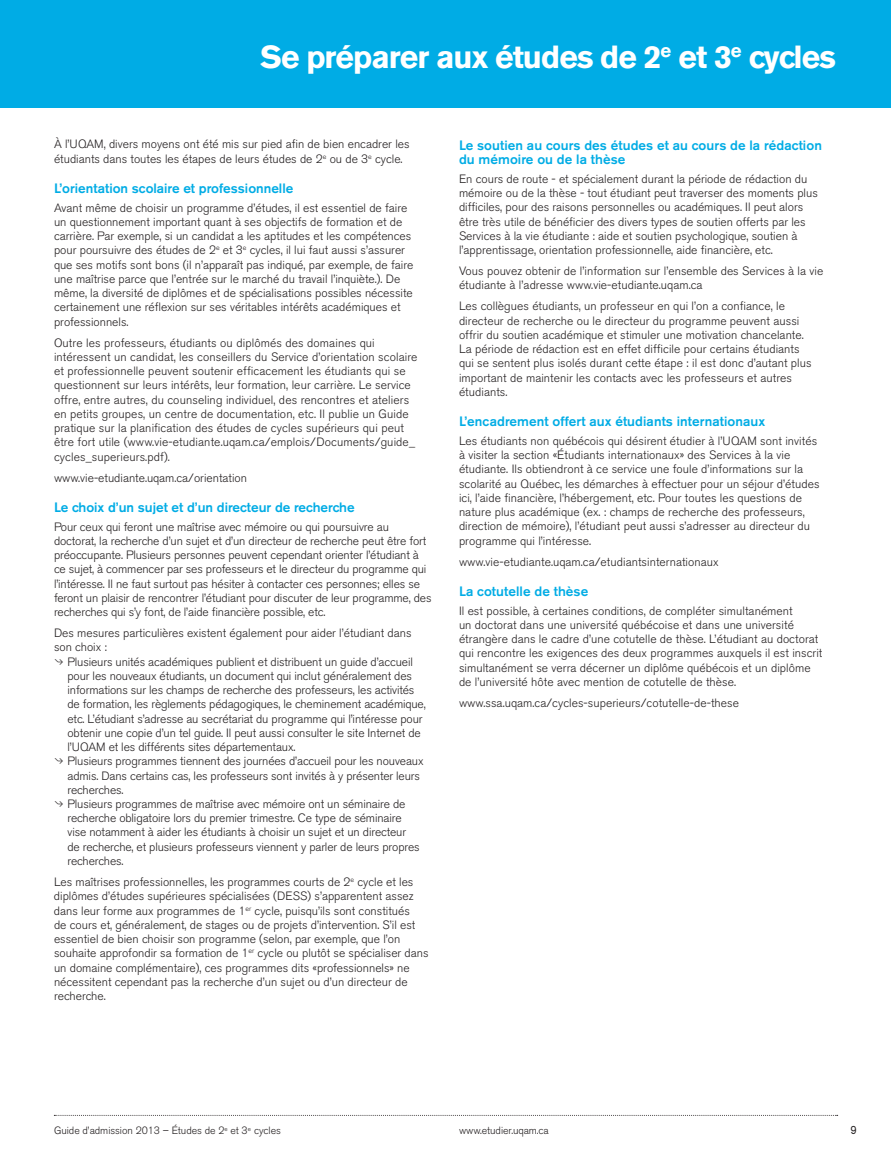
<style>
.page{position:relative;width:891px;height:1161px;background:#fff}
.page>*{position:absolute;margin:0;border:0;box-sizing:border-box;transform-origin:0 0}
.t1{font:700 31.8px "Akzidenz Grotesk BE";letter-spacing:-.03em;color:#fff}
.t2{font:500 13.5px/14.2px "Akzidenz Grotesk BE";letter-spacing:.005em;color:#00ace5}
.t3{font:300 12px/14.2px "Akzidenz Grotesk BE";color:#231f20}
.t4{font:12px "Akzidenz Grotesk BE";color:#231f20;scale:.9 1}
.t5{font:300 10.5px "Akzidenz Grotesk BE";letter-spacing:-.005em;color:#231f20}
.s1{font-family:"Foundry Gridnik";font-weight:400}
</style>
<div class="page">
<svg style="left:54px;top:1115px;width:784px;height:1px"></svg>
<div style="left:0;top:0;width:891px;height:108px;background:#00ace5"></div>
<h1 class="t1" style="left:260px;top:39px;width:577px">Se préparer aux études de 2<sup>e</sup> et 3<sup>e</sup> cycles</h1>
<p class="t3" style="left:54px;top:137px;width:357px">À l’UQAM, divers moyens ont été mis sur pied afin de bien encadrer les étudiants dans toutes les étapes de leurs études de 2<sup>e</sup> ou de 3<sup>e</sup> cycle.</p>
<p class="t2" style="left:54px;top:181px;width:241px">L’orientation scolaire et professionnelle</p>
<p class="t3" style="left:54px;top:201px;width:361px">Avant même de choisir un programme d’études, il est essentiel de faire un questionnement important quant à ses objectifs de formation et de carrière. Par exemple, si un candidat a les aptitudes et les compétences pour poursuivre des études de 2<sup>e</sup> et 3<sup>e</sup> cycles, il lui faut aussi s’assurer que ses motifs sont bons (il n’apparaît pas indiqué, par exemple, de faire une maîtrise parce que l’entrée sur le marché du travail l’inquiète.). De même, la diversité de diplômes et de spécialisations possibles nécessite certainement une réflexion sur ses véritables intérêts académiques et professionnels.</p>
<p class="t3" style="left:54px;top:336px;width:365px">Outre les professeurs, étudiants ou diplômés des domaines qui intéressent un candidat, les conseillers du Service d’orientation scolaire et professionnelle peuvent soutenir efficacement les étudiants qui se questionnent sur leurs intérêts, leur formation, leur carrière. Le service offre, entre autres, du counseling individuel, des rencontres et ateliers en petits groupes, un centre de documentation, etc. Il publie un Guide pratique sur la planification des études de cycles supérieurs qui peut être fort utile (www.vie-etudiante.uqam.ca/emplois/Documents/guide_ cycles_superieurs.pdf).</p>
<p class="t3" style="left:54px;top:470px;width:195px">www.vie-etudiante.uqam.ca/orientation</p>
<p class="t2" style="left:54px;top:500px;width:302px">Le choix d’un sujet et d’un directeur de recherche</p>
<p class="t3" style="left:54px;top:520px;width:379px">Pour ceux qui feront une maîtrise avec mémoire ou qui poursuivre au doctorat, la recherche d’un sujet et d’un directeur de recherche peut être fort préoccupante. Plusieurs personnes peuvent cependant orienter l’étudiant à ce sujet, à commencer par ses professeurs et le directeur du programme qui l’intéresse. Il ne faut surtout pas hésiter à contacter ces personnes; elles se feront un plaisir de rencontrer l’étudiant pour discuter de leur programme, des recherches qui s’y font, de l’aide financière possible, etc.</p>
<p class="t3" style="left:54px;top:626px;width:359px">Des mesures particulières existent également pour aider l’étudiant dans</p>
<p class="t3" style="left:54px;top:640px;width:55px">son choix :</p>
<p class="t3" style="left:54px;top:655px;width:360px"><span class="s1">◊</span> Plusieurs unités académiques publient et distribuent un guide d’accueil</p>
<p class="t3" style="left:68px;top:669px;width:346px">pour les nouveaux étudiants, un document qui inclut généralement des</p>
<p class="t3" style="left:68px;top:683px;width:348px">informations sur les champs de recherche des professeurs, les activités</p>
<p class="t3" style="left:68px;top:697px;width:360px">de formation, les règlements pédagogiques, le cheminement académique,</p>
<p class="t3" style="left:68px;top:711px;width:357px">etc. L’étudiant s’adresse au secrétariat du programme qui l’intéresse pour</p>
<p class="t3" style="left:68px;top:726px;width:355px">obtenir une copie d’un tel guide. Il peut aussi consulter le site Internet de</p>
<p class="t3" style="left:68px;top:740px;width:229px">l’UQAM et les différents sites départementaux.</p>
<p class="t3" style="left:54px;top:754px;width:371px"><span class="s1">◊</span> Plusieurs programmes tiennent des journées d’accueil pour les nouveaux</p>
<p class="t3" style="left:68px;top:768px;width:354px">admis. Dans certains cas, les professeurs sont invités à y présenter leurs</p>
<p class="t3" style="left:68px;top:783px;width:58px">recherches.</p>
<p class="t3" style="left:54px;top:797px;width:353px"><span class="s1">◊</span> Plusieurs programmes de maîtrise avec mémoire ont un séminaire de</p>
<p class="t3" style="left:68px;top:811px;width:336px">recherche obligatoire lors du premier trimestre. Ce type de séminaire</p>
<p class="t3" style="left:68px;top:825px;width:340px">vise notamment à aider les étudiants à choisir un sujet et un directeur</p>
<p class="t3" style="left:68px;top:840px;width:354px">de recherche, et plusieurs professeurs viennent y parler de leurs propres</p>
<p class="t3" style="left:68px;top:854px;width:58px">recherches.</p>
<p class="t3" style="left:54px;top:875px;width:376px">Les maîtrises professionnelles, les programmes courts de 2<sup>e</sup> cycle et les diplômes d’études supérieures spécialisées (DESS) s’apparentent assez dans leur forme aux programmes de 1<sup>er</sup> cycle, puisqu’ils sont constitués<br>de cours et, généralement, de stages ou de projets d’intervention. S’il est essentiel de bien choisir son programme (selon, par exemple, que l’on souhaite approfondir sa formation de 1<sup>er</sup> cycle ou plutôt se spécialiser dans un domaine complémentaire), ces programmes dits «professionnels» ne nécessitent cependant pas la recherche d’un sujet ou d’un directeur de recherche.</p>
<p class="t2" style="left:459px;top:138px;width:364px">Le soutien au cours des études et au cours de la rédaction du mémoire ou de la thèse</p>
<p class="t3" style="left:459px;top:172px;width:360px">En cours de route - et spécialement durant la période de rédaction du mémoire ou de la thèse - tout étudiant peut traverser des moments plus difficiles, pour des raisons personnelles ou académiques. Il peut alors être très utile de bénéficier des divers types de soutien offerts par les Services à la vie étudiante : aide et soutien psychologique, soutien à l’apprentissage, orientation professionnelle, aide financière, etc.</p>
<p class="t3" style="left:459px;top:264px;width:366px">Vous pouvez obtenir de l’information sur l’ensemble des Services à la vie étudiante à l’adresse www.vie-etudiante.uqam.ca</p>
<p class="t3" style="left:459px;top:299px;width:354px">Les collègues étudiants, un professeur en qui l’on a confiance, le directeur de recherche ou le directeur du programme peuvent aussi offrir du soutien académique et stimuler une motivation chancelante.<br>La période de rédaction est en effet difficile pour certains étudiants qui se sentent plus isolés durant cette étape : il est donc d’autant plus important de maintenir les contacts avec les professeurs et autres étudiants.</p>
<p class="t2" style="left:459px;top:414px;width:308px">L’encadrement offert aux étudiants internationaux</p>
<p class="t3" style="left:459px;top:434px;width:362px">Les étudiants non québécois qui désirent étudier à l’UQAM sont invités à visiter la section «Étudiants internationaux» des Services à la vie étudiante. Ils obtiendront à ce service une foule d’informations sur la scolarité au Québec, les démarches à effectuer pour un séjour d’études ici, l’aide financière, l’hébergement, etc. Pour toutes les questions de nature plus académique (ex. : champs de recherche des professeurs, direction de mémoire), l’étudiant peut aussi s’adresser au directeur du programme qui l’intéresse.</p>
<p class="t3" style="left:459px;top:555px;width:261px">www.vie-etudiante.uqam.ca/etudiantsinternationaux</p>
<p class="t2" style="left:459px;top:584px;width:131px">La cotutelle de thèse</p>
<p class="t3" style="left:459px;top:604px;width:365px">Il est possible, à certaines conditions, de compléter simultanément<br>un doctorat dans une université québécoise et dans une université étrangère dans le cadre d’une cotutelle de thèse. L’étudiant au doctorat qui rencontre les exigences des deux programmes auxquels il est inscrit simultanément se verra décerner un diplôme québécois et un diplôme de l’université hôte avec mention de cotutelle de thèse.</p>
<p class="t3" style="left:459px;top:696px;width:282px">www.ssa.uqam.ca/cycles-superieurs/cotutelle-de-these</p>
<p class="t5" style="left:54px;top:1124px;width:228px">Guide d’admission 2013 – Études de 2<sup>e</sup> et 3<sup>e</sup> cycles</p>
<p class="t4" style="left:850px;top:1123px;width:8px">9</p>
<p class="t5" style="left:459px;top:1124px;width:91px">www.etudier.uqam.ca</p>
</div>
